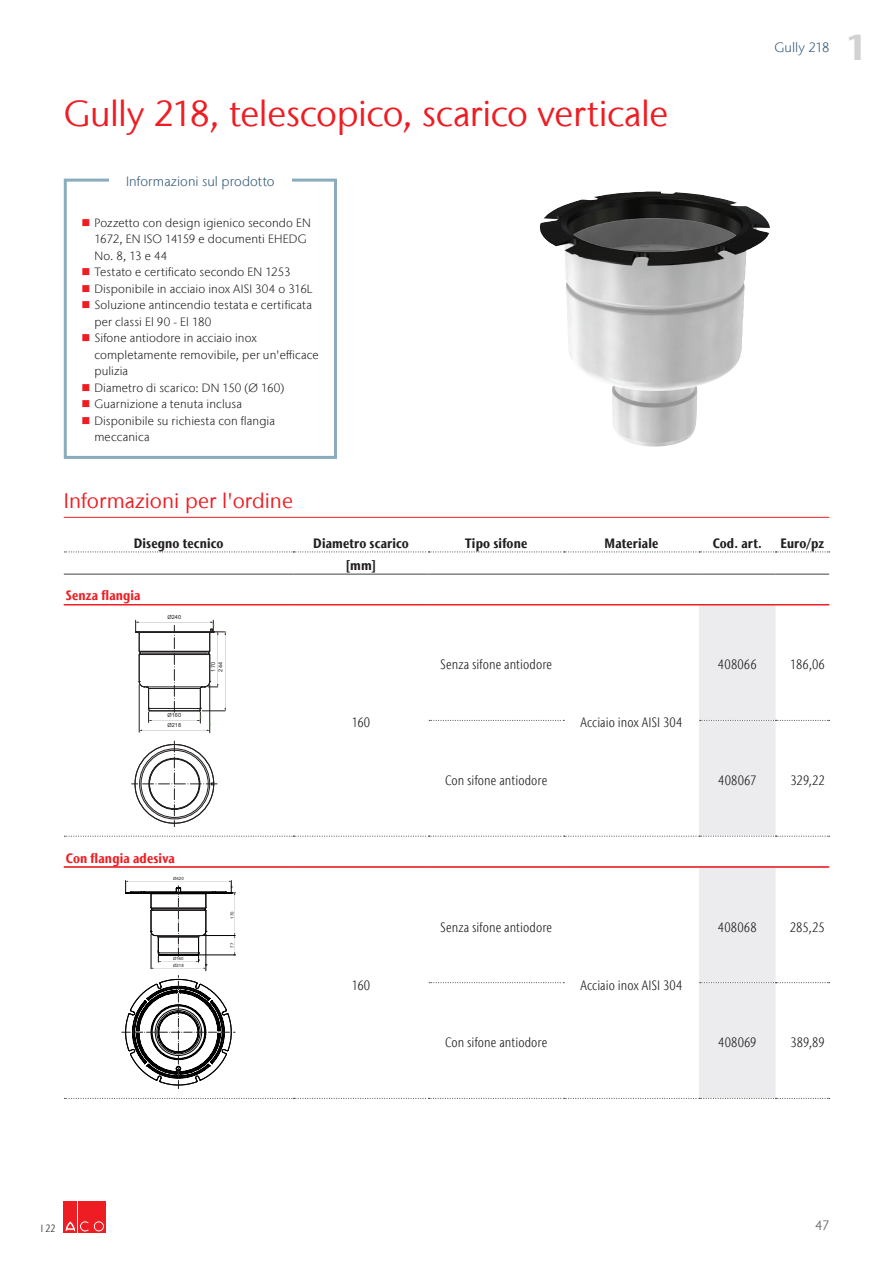
<style>
.page{position:relative;width:893px;height:1263px;background:#fff}
.page>*{position:absolute;margin:0;border:0;box-sizing:border-box;transform-origin:0 0}
.title1_across_it{font:36px "Stone Sans IIITC Com";letter-spacing:-.01em;color:#ee1d23}
.t1{font:700 36px "Stone Sans IIITC Com";color:#d1d2d4}
.title2_it{font:21px "Stone Sans IIITC Com";color:#ee1d23}
.testoTabella_C_it{font:300 condensed 13.5px "Stone Sans IIITC Com";letter-spacing:.005em;color:#231f20}
.testataTabella_C_it{font:700 condensed 13.5px "Stone Sans IIITC Com";letter-spacing:.01em;color:#231f20}
.t2{font:300 13.5px "Stone Sans IIITC Com";letter-spacing:.005em;color:#335875}
.raggruppamento_it{font:700 condensed 13.5px "Stone Sans IIITC Com";letter-spacing:.01em;color:#ee1d23}
.codice_it{font:300 condensed 13.5px "Stone Sans IIITC Com";letter-spacing:.015em;color:#231f20}
.testoTabella_R_it{font:300 condensed 13.5px "Stone Sans IIITC Com";letter-spacing:.005em;color:#231f20}
.t3{font:300 13.5px "Stone Sans IIITC Com";color:#57585a}
.t4{font:300 12px/16.5px "Stone Sans IIITC Com";letter-spacing:.01em;color:#231f20}
.t5{font:300 condensed 10.5px "Stone Sans IIITC Com";color:#231f20}
.t6{font:5.55px/9.8px "Arial";color:#231f20}
.t7{font:4.35px/6.6px "Arial";color:#231f20}
</style>
<div class="page">
<div style="left:64px;top:1201px;width:13px;height:32px;background:#ee1d23"></div>
<div style="left:78px;top:1201px;width:13px;height:32px;background:#ee1d23"></div>
<svg style="left:65px;top:1221px;width:24px;height:11px"></svg>
<div style="left:92px;top:1201px;width:13px;height:32px;background:#ee1d23"></div>
<svg style="left:93px;top:1221px;width:11px;height:11px"></svg>
<div style="left:93px;top:1221px;width:12px;height:11px;border:1px solid #ee1d23;border-radius:50%"></div>
<div style="left:95px;top:1223px;width:7px;height:7px;background:#ee1d23;border-radius:50%"></div>
<div style="left:95px;top:1223px;width:7px;height:7px;border:1px solid #ee1d23;border-radius:50%"></div>
<hr style="left:64px;top:517px;width:765px;height:1px;background:#ee1d23">
<svg style="left:64px;top:551px;width:766px;height:1px"></svg>
<hr style="left:64px;top:574px;width:229px;height:1px;background:#57585a">
<hr style="left:293px;top:574px;width:136px;height:1px;background:#57585a">
<hr style="left:429px;top:574px;width:135px;height:1px;background:#57585a">
<hr style="left:564px;top:574px;width:135px;height:1px;background:#57585a">
<hr style="left:699px;top:574px;width:77px;height:1px;background:#57585a">
<hr style="left:776px;top:574px;width:53px;height:1px;background:#57585a">
<hr style="left:64px;top:604px;width:765px;height:1px;background:#ee1d23">
<svg style="left:64px;top:605px;width:766px;height:494px"></svg>
<hr style="left:155px;top:935px;width:47px;height:1px;background:#231f20">
<hr style="left:158px;top:936px;width:41px;height:1px;background:#231f20">
<hr style="left:158px;top:953px;width:41px;height:1px;background:#231f20">
<hr style="left:151px;top:910px;width:55px;height:1px;background:#231f20">
<hr style="left:153px;top:909px;width:51px;height:1px;background:#231f20">
<hr style="left:151px;top:908px;width:55px;height:1px;background:#231f20">
<img style="left:540px;top:191px;width:230px;height:255px">
<div style="left:64px;top:179px;width:273px;height:280px;border:3px solid #8aacbc"></div>
<div style="left:109px;top:172px;width:183px;height:22px;background:#fff"></div>
<p class="title1_across_it" style="left:64px;top:91px;width:606px">Gully 218, telescopico, scarico verticale</p>
<p class="t2" style="left:126px;top:173px;width:150px">Informazioni sul prodotto</p>
<p class="t4" style="left:94px;top:214px;width:218px">Pozzetto con design igienico secondo EN<br>1672, EN ISO 14159 e documenti EHEDG<br>No. 8, 13 e 44</p>
<p class="t4" style="left:94px;top:263px;width:198px">Testato e certificato secondo EN 1253</p>
<p class="t4" style="left:94px;top:280px;width:220px">Disponibile in acciaio inox AISI 304 o 316L</p>
<p class="t4" style="left:94px;top:296px;width:219px">Soluzione antincendio testata e certificata per classi El 90 - El 180</p>
<p class="t4" style="left:94px;top:329px;width:226px">Sifone antiodore in acciaio inox completamente removibile, per un'efficace pulizia</p>
<p class="t4" style="left:94px;top:379px;width:191px">Diametro di scarico: DN 150 (Ø 160)</p>
<p class="t4" style="left:94px;top:395px;width:149px">Guarnizione a tenuta inclusa</p>
<p class="t4" style="left:94px;top:412px;width:182px">Disponibile su richiesta con flangia meccanica</p>
<p class="t2" style="left:774px;top:39px;width:57px">Gully 218</p>
<h1 class="t1" style="left:845px;top:24px;width:24px">1</h1>
<p class="title2_it" style="left:64px;top:488px;width:231px">Informazioni per l'ordine</p>
<p class="testataTabella_C_it" style="left:134px;top:534px;width:91px">Disegno tecnico</p>
<p class="testataTabella_C_it" style="left:313px;top:534px;width:97px">Diametro scarico</p>
<p class="testataTabella_C_it" style="left:465px;top:534px;width:64px">Tipo sifone</p>
<p class="testataTabella_C_it" style="left:604px;top:534px;width:55px">Materiale</p>
<p class="testataTabella_C_it" style="left:713px;top:534px;width:51px">Cod. art.</p>
<p class="testataTabella_C_it" style="left:780px;top:534px;width:45px">Euro/pz</p>
<p class="testataTabella_C_it" style="left:345px;top:557px;width:33px">[mm]</p>
<p class="raggruppamento_it" style="left:66px;top:587px;width:76px">Senza flangia</p>
<p class="t6" style="left:168px;top:612px;width:15px">Ø240</p>
<p class="t6" style="left:168px;top:710px;width:15px">Ø160<br>Ø218</p>
<p class="t6" style="left:208px;top:671px;width:11px;rotate:-90deg">170</p>
<p class="t6" style="left:216px;top:671px;width:11px;rotate:-90deg">244</p>
<p class="testoTabella_C_it" style="left:352px;top:714px;width:20px">160</p>
<p class="testoTabella_C_it" style="left:440px;top:656px;width:113px">Senza sifone antiodore</p>
<p class="testoTabella_C_it" style="left:580px;top:714px;width:103px">Acciaio inox AISI 304</p>
<p class="codice_it" style="left:718px;top:656px;width:40px">408066</p>
<p class="testoTabella_R_it" style="left:790px;top:656px;width:36px">186,06</p>
<p class="testoTabella_C_it" style="left:445px;top:772px;width:104px">Con sifone antiodore</p>
<p class="codice_it" style="left:718px;top:772px;width:40px">408067</p>
<p class="testoTabella_R_it" style="left:790px;top:772px;width:36px">329,22</p>
<p class="raggruppamento_it" style="left:66px;top:849px;width:111px">Con flangia adesiva</p>
<p class="t7" style="left:173px;top:875px;width:12px">Ø420</p>
<p class="t7" style="left:173px;top:956px;width:12px">Ø160<br>Ø218</p>
<p class="t7" style="left:229px;top:919px;width:9px;rotate:-90deg">170</p>
<p class="t7" style="left:229px;top:947px;width:6px;rotate:-90deg">77</p>
<p class="testoTabella_C_it" style="left:352px;top:976px;width:20px">160</p>
<p class="testoTabella_C_it" style="left:440px;top:919px;width:113px">Senza sifone antiodore</p>
<p class="testoTabella_C_it" style="left:580px;top:976px;width:103px">Acciaio inox AISI 304</p>
<p class="codice_it" style="left:718px;top:919px;width:40px">408068</p>
<p class="testoTabella_R_it" style="left:790px;top:919px;width:37px">285,25</p>
<p class="testoTabella_C_it" style="left:445px;top:1034px;width:104px">Con sifone antiodore</p>
<p class="codice_it" style="left:718px;top:1034px;width:40px">408069</p>
<p class="testoTabella_R_it" style="left:791px;top:1034px;width:36px">389,89</p>
<p class="t5" style="left:41px;top:1221px;width:16px">I 22</p>
<p class="t3" style="left:815px;top:1217px;width:15px">47</p>
</div>
